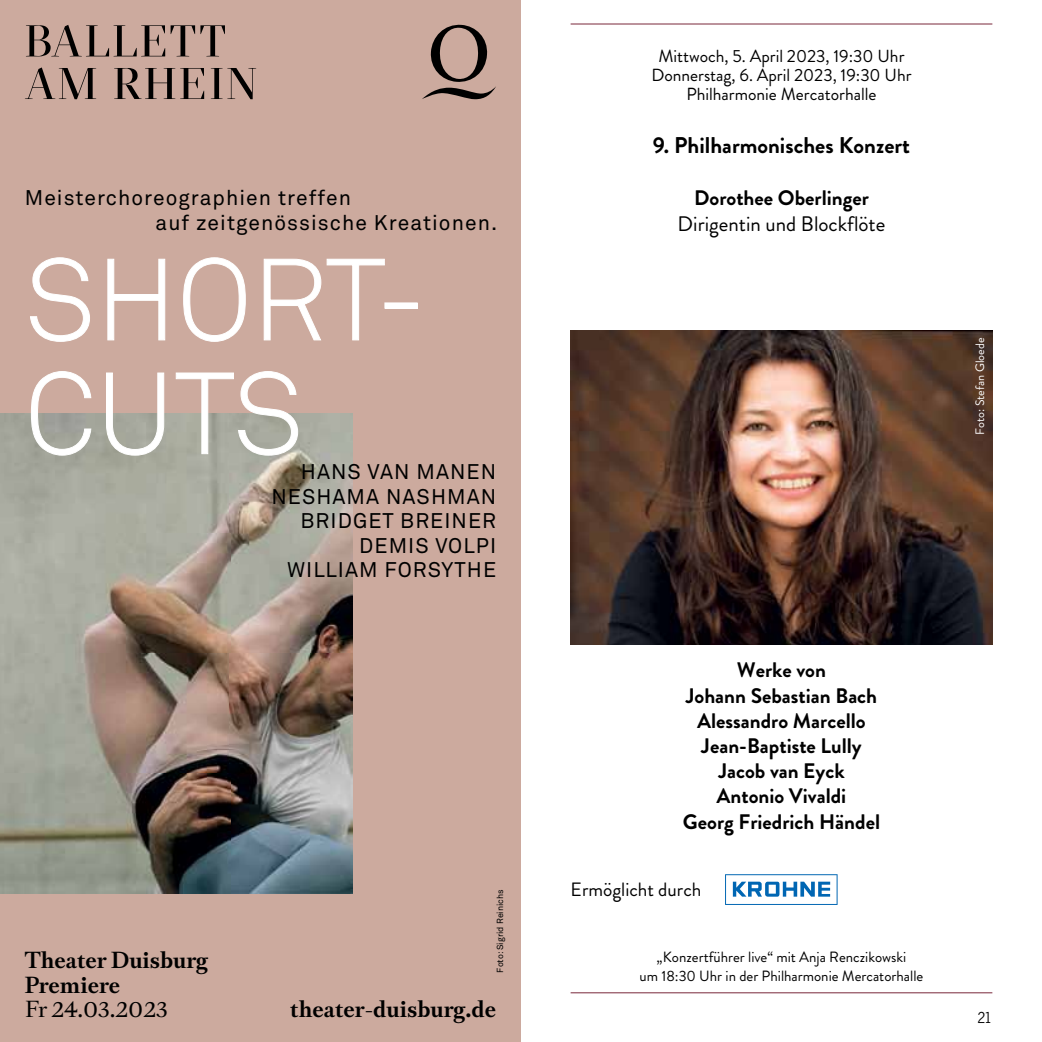
<style>
.page{position:relative;width:1042px;height:1042px;background:#fff}
.page>*{position:absolute;margin:0;border:0;box-sizing:border-box;transform-origin:0 0}
.t1{font:113.75px/113.8px "Akkurat Light Pro";color:#fff}
.t2{font:700 22.75px "Brandon";color:#000}
.t3{font:700 21px/25.2px "Brandon";color:#000;text-align:center}
.t4{font:21px/24.5px "Akkurat Pro";letter-spacing:.05em;color:#000;text-align:right}
.t5{font:700 21px/24.5px "Romain Text";color:#000}
.t6{font:21px "Brandon";color:#000}
.t7{font:21px "Romain Text";color:#000}
.t8{font:19.25px "Brandon";color:#000}
.t9{font:17.5px/19.2px "Brandon";color:#000;text-align:center}
.t10{font:15.75px "News Gothic BQ";color:#000}
.t11{font:14.88px/19.2px "Brandon";color:#000;text-align:center}
.t12{font:12.25px "Brandon";color:#fff}
.t13{font:8.75px "Akkurat Pro";letter-spacing:.005em;color:#000}
</style>
<div class="page">
<hr style="left:570px;top:24px;width:422px;height:1px;background:#79283b">
<hr style="left:570px;top:992px;width:422px;height:1px;background:#79283b">
<img style="left:570px;top:331px;width:422px;height:313px">
<svg style="left:725px;top:874px;width:112px;height:31px"></svg>
<div style="left:0;top:0;width:521px;height:1042px;background:#ccaa9e"></div>
<img style="left:0;top:413px;width:352px;height:480px">
<svg style="left:30px;top:257px;width:60px;height:85px"></svg>
<svg style="left:107px;top:258px;width:58px;height:83px"></svg>
<svg style="left:183px;top:257px;width:63px;height:85px"></svg>
<svg style="left:263px;top:258px;width:122px;height:83px"></svg>
<div style="left:384px;top:303px;width:33px;height:5px;border:1px solid #fff"></div>
<svg style="left:31px;top:371px;width:61px;height:85px"></svg>
<svg style="left:106px;top:372px;width:58px;height:84px"></svg>
<svg style="left:176px;top:371px;width:122px;height:85px"></svg>
<svg style="left:26px;top:25px;width:199px;height:31px"></svg>
<svg style="left:25px;top:67px;width:231px;height:32px"></svg>
<svg style="left:422px;top:25px;width:74px;height:74px"></svg>
<p class="t4" style="left:156px;top:186px;width:343px;text-align:left;text-indent:-131px">Meisterchoreographien treffen<br>auf zeitgenössische Kreationen.</p>
<h1 class="t1" style="left:25px;top:245px;width:402px">SHORT-<br>CUTS</h1>
<p class="t4" style="left:271px;top:460px;width:226px">HANS VAN MANEN<br>NESHAMA NASHMAN<br>BRIDGET BREINER<br>DEMIS VOLPI<br>WILLIAM FORSYTHE</p>
<p class="t9" style="left:651px;top:47px;width:262px">Mittwoch, 5. April 2023, 19:30 Uhr<br>Donnerstag, 6. April 2023, 19:30 Uhr<br>Philharmonie Mercatorhalle</p>
<p class="t2" style="left:653px;top:129px;width:259px">9. Philharmonisches Konzert</p>
<p class="t3" style="left:694px;top:186px;width:176px">Dorothee Oberlinger</p>
<p class="t6" style="left:677px;top:209px;width:209px">Dirigentin und Blockflöte</p>
<p class="t12" style="left:971px;top:435px;width:98px;rotate:-90deg">Foto: Stefan Gloede</p>
<p class="t3" style="left:683px;top:658px;width:199px">Werke von<br>Johann Sebastian Bach<br>Alessandro Marcello<br>Jean-Baptiste Lully<br>Jacob van Eyck<br>Antonio Vivaldi<br>Georg Friedrich Händel</p>
<p class="t8" style="left:570px;top:876px;width:132px">Ermöglicht durch</p>
<p class="t13" style="left:495px;top:972px;width:85px;rotate:-90deg">Foto: Sigrid Reinichs</p>
<p class="t11" style="left:639px;top:947px;width:285px">„Konzertführer live“ mit Anja Renczikowski<br>um 18:30 Uhr in der Philharmonie Mercatorhalle</p>
<p class="t5" style="left:25px;top:949px;width:185px">Theater Duisburg<br>Premiere</p>
<p class="t7" style="left:25px;top:995px;width:144px">Fr 24.03.2023</p>
<p class="t5" style="left:290px;top:998px;width:207px">theater-duisburg.de</p>
<p class="t10" style="left:50px;top:1009px;width:18px">20</p>
<p class="t10" style="left:977px;top:1009px;width:16px">21</p>
</div>
